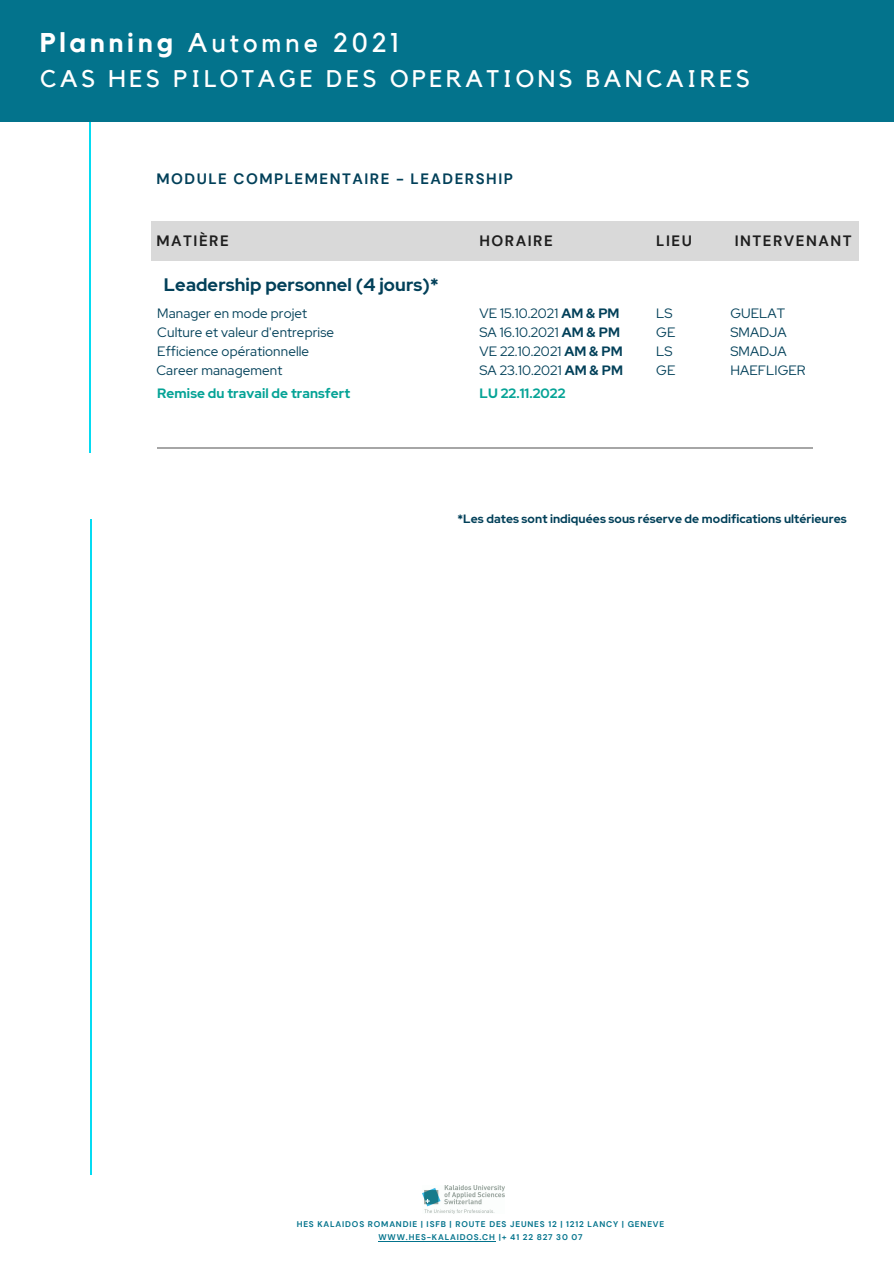
<style>
.page{position:relative;width:894px;height:1264px;background:#fff}
.page>*{position:absolute;margin:0;border:0;box-sizing:border-box;transform-origin:0 0}
.t1{font:27px "Kollektif";letter-spacing:.145em;color:#fff}
.t2{font:24px "Kollektif";letter-spacing:.145em;color:#fff}
.t3{font:700 18px "Red Hat Display";letter-spacing:.005em;color:#024059}
.t4{font:700 15px "DM Sans";letter-spacing:.1em;color:#024059}
.t5{font:700 15px "DM Sans";letter-spacing:.1em;color:#1e1e1e}
.t6{font:13.5px "Red Hat Display";letter-spacing:.005em;color:#024059}
.t7{font:700 13.5px "Red Hat Display";letter-spacing:.005em;color:#05a396}
.t8{font:700 12px "Red Hat Display";letter-spacing:.005em;color:#024059}
.t9{font:700 8.25px "DM Sans";letter-spacing:.1em;color:#03738c}
.s1{font-weight:700}
</style>
<div class="page">
<hr style="left:89px;top:89px;width:1px;height:364px;background:#05dbf2">
<div style="left:0;top:0;width:893px;height:122px;background:#03738c"></div>
<div style="left:151px;top:222px;width:707px;height:39px;background:#d9d9d9"></div>
<hr style="left:157px;top:447px;width:655px;height:1px;background:#a6a6a6">
<hr style="left:91px;top:519px;width:1px;height:655px;background:#05dbf2">
<hr style="left:378px;top:1240px;width:117px;height:1px;background:#03738c">
<img style="left:422px;top:1185px;width:83px;height:28px">
<p class="t1" style="left:40px;top:30px;width:360px"><span class="s1">Planning</span> Automne 2021</p>
<p class="t2" style="left:40px;top:67px;width:711px">CAS HES PILOTAGE DES OPERATIONS BANCAIRES</p>
<p class="t4" style="left:156px;top:169px;width:358px">MODULE COMPLEMENTAIRE - LEADERSHIP</p>
<p class="t5" style="left:156px;top:231px;width:74px">MATIÈRE</p>
<p class="t5" style="left:479px;top:231px;width:75px">HORAIRE</p>
<p class="t5" style="left:656px;top:231px;width:37px">LIEU</p>
<p class="t5" style="left:734px;top:231px;width:118px">INTERVENANT</p>
<p class="t3" style="left:164px;top:273px;width:276px">Leadership personnel (4 jours)*</p>
<p class="t6" style="left:157px;top:304px;width:151px">Manager en mode projet</p>
<p class="t6" style="left:479px;top:304px;width:142px">VE 15.10.2021 <span class="s1">AM &amp; PM</span></p>
<p class="t6" style="left:656px;top:304px;width:18px">LS</p>
<p class="t6" style="left:730px;top:304px;width:56px">GUELAT</p>
<p class="t6" style="left:157px;top:323px;width:178px">Culture et valeur d'entreprise</p>
<p class="t6" style="left:479px;top:323px;width:142px">SA 16.10.2021 <span class="s1">AM &amp; PM</span></p>
<p class="t6" style="left:656px;top:323px;width:21px">GE</p>
<p class="t6" style="left:730px;top:323px;width:58px">SMADJA</p>
<p class="t6" style="left:157px;top:342px;width:153px">Efficience opérationnelle</p>
<p class="t6" style="left:479px;top:342px;width:145px">VE 22.10.2021 <span class="s1">AM &amp; PM</span></p>
<p class="t6" style="left:656px;top:342px;width:18px">LS</p>
<p class="t6" style="left:730px;top:342px;width:58px">SMADJA</p>
<p class="t6" style="left:156px;top:361px;width:127px">Career management</p>
<p class="t6" style="left:479px;top:361px;width:145px">SA 23.10.2021 <span class="s1">AM &amp; PM</span></p>
<p class="t6" style="left:656px;top:361px;width:21px">GE</p>
<p class="t6" style="left:730px;top:361px;width:77px">HAEFLIGER</p>
<p class="t7" style="left:157px;top:384px;width:194px">Remise du travail de transfert</p>
<p class="t7" style="left:479px;top:384px;width:88px">LU 22.11.2022</p>
<p class="t8" style="left:457px;top:510px;width:391px">*Les dates sont indiquées sous réserve de modifications ultérieures</p>
<p class="t9" style="left:296px;top:1219px;width:369px">HES KALAIDOS ROMANDIE | ISFB | ROUTE DES JEUNES 12 | 1212 LANCY | GENEVE</p>
<p class="t9" style="left:378px;top:1231px;width:206px">WWW.HES-KALAIDOS.CH |+ 41 22 827 30 07</p>
</div>
